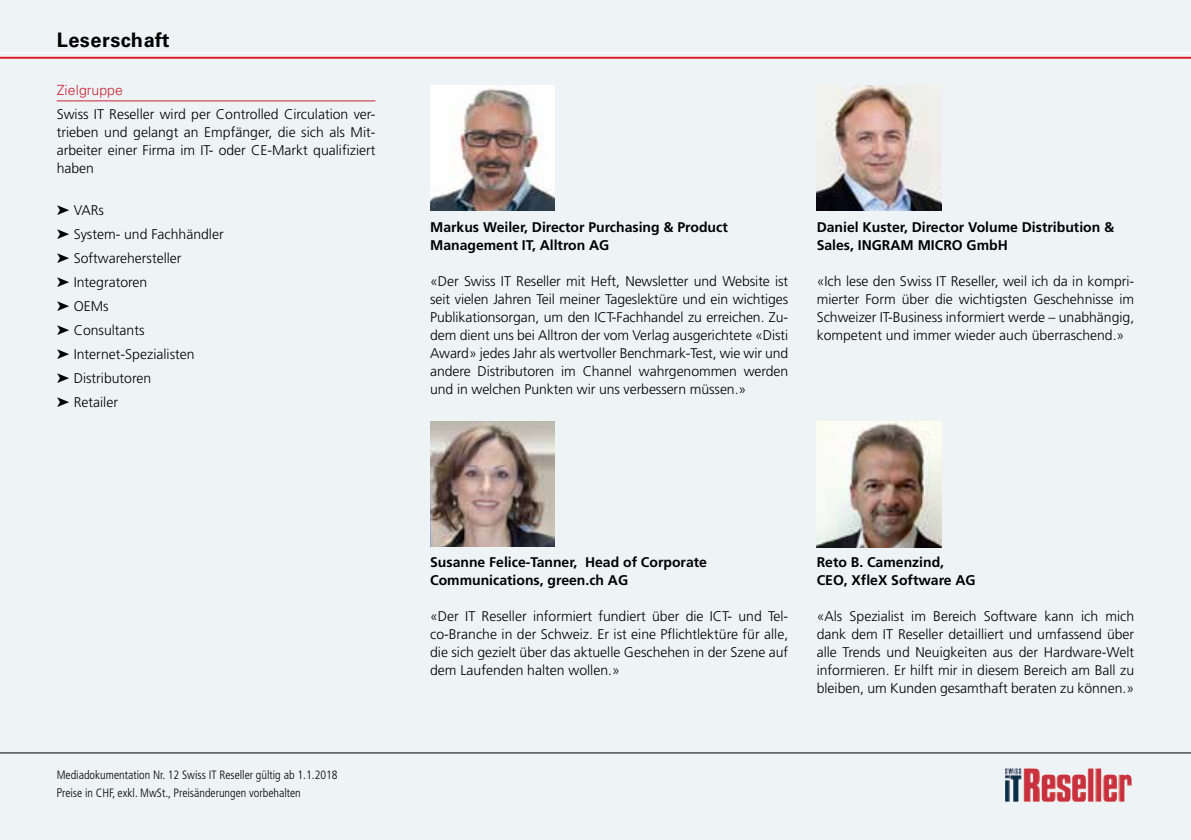
<style>
.page{position:relative;width:1191px;height:840px;background:#fff}
.page>*{position:absolute;margin:0;border:0;box-sizing:border-box;transform-origin:0 0}
.t1{font:700 20px "Univers LT Std";letter-spacing:.025em;color:#000}
.t2{font:300 14px/18px "Frutiger LT Std";color:#000;text-align:justify}
.t3{font:700 14px/18px "Frutiger LT Std";color:#000}
.t4{font:300 14px "Univers LT Std";letter-spacing:.01em;color:#c92435}
.t5{font:300 condensed 12px/18px "Frutiger LT Std";color:#000}
.s1{font-family:"Univers LT Std"}
</style>
<div class="page">
<div style="left:0;top:0;width:1191px;height:839px;background:#eef3f6"></div>
<hr style="left:0;top:52px;width:1191px;height:1px;background:#fff">
<hr style="left:0;top:57px;width:1191px;height:2px;background:#de1e2b">
<hr style="left:0;top:752px;width:1191px;height:1px;background:#000">
<img style="left:1005px;top:768px;width:27px;height:33px">
<hr style="left:57px;top:100px;width:318px;height:1px;background:#c92435">
<img style="left:816px;top:421px;width:125px;height:125px">
<img style="left:430px;top:421px;width:125px;height:125px">
<img style="left:430px;top:85px;width:125px;height:125px">
<img style="left:816px;top:85px;width:125px;height:125px">
<h1 class="t1" style="left:57px;top:28px;width:115px">Leserschaft</h1>
<p class="t4" style="left:57px;top:82px;width:68px">Zielgruppe</p>
<p class="t2" style="left:57px;top:105px;width:320px">Swiss IT Reseller wird per Controlled Circulation ver&shy;trieben und gelangt an Empfänger, die sich als Mit&shy;arbeiter einer Firma im IT- oder CE-Markt qualifiziert haben</p>
<p class="t2" style="left:57px;top:198px;width:168px;line-height:24px;text-align:left">➤ VARs<br>➤ System- und Fachhändler ➤ Softwarehersteller<br>➤ Integratoren<br>➤ OEMs<br>➤ Consultants<br>➤ Internet-Spezialisten<br>➤ Distributoren<br>➤ Retailer</p>
<p class="t3" style="left:430px;top:218px;width:299px">Markus Weiler, Director Purchasing &amp; Product<br>Management IT, Alltron AG</p>
<p class="t2" style="left:430px;top:272px;width:360px">«Der Swiss IT Reseller mit Heft, Newsletter und Website ist seit vielen Jahren Teil meiner Tageslektüre und ein wichtiges Publikationsorgan, um den ICT-Fachhandel zu erreichen. Zu&shy;dem dient uns bei Alltron der vom Verlag ausgerichtete «Disti Award» jedes Jahr als wertvoller Benchmark-Test, wie wir und andere Distributoren im Channel wahrgenommen werden und in welchen Punkten wir uns verbessern müssen.»</p>
<p class="t3" style="left:816px;top:218px;width:299px">Daniel Kuster, Director Volume Distribution &amp;<br>Sales, INGRAM MICRO GmbH</p>
<p class="t2" style="left:816px;top:272px;width:319px">«Ich lese den Swiss IT Reseller, weil ich da in kompri&shy;mierter Form über die wichtigsten Geschehnisse im Schweizer IT-Business informiert werde – unabhängig, kompetent und immer wieder auch überraschend.»</p>
<p class="t5" style="left:57px;top:765px;width:282px">Mediadokumentation Nr. 12 Swiss IT Reseller gültig ab 1.1.2018<br><span class="s1">Pr</span>eise in CHF, exkl. MwSt., Preisänderungen vorbehalten</p>
<p class="t3" style="left:430px;top:553px;width:278px">Susanne Felice-Tanner, Head of Corporate<br>Communications, green.ch AG</p>
<p class="t2" style="left:430px;top:607px;width:360px">«Der IT Reseller informiert fundiert über die ICT- und Tel&shy;co-Branche in der Schweiz. Er ist eine Pflichtlektüre für alle, die sich gezielt über das aktuelle Geschehen in der Szene auf dem Laufenden halten wollen.»</p>
<p class="t3" style="left:816px;top:553px;width:160px">Reto B. Camenzind,<br>CEO, XfleX Software AG</p>
<p class="t2" style="left:816px;top:607px;width:319px">«Als Spezialist im Bereich Software kann ich mich dank dem IT Reseller detailliert und umfassend über alle Trends und Neuigkeiten aus der Hardware-Welt informieren. Er hilft mir in diesem Bereich am Ball zu bleiben, um Kunden gesamthaft beraten zu können.»</p>
</div>
